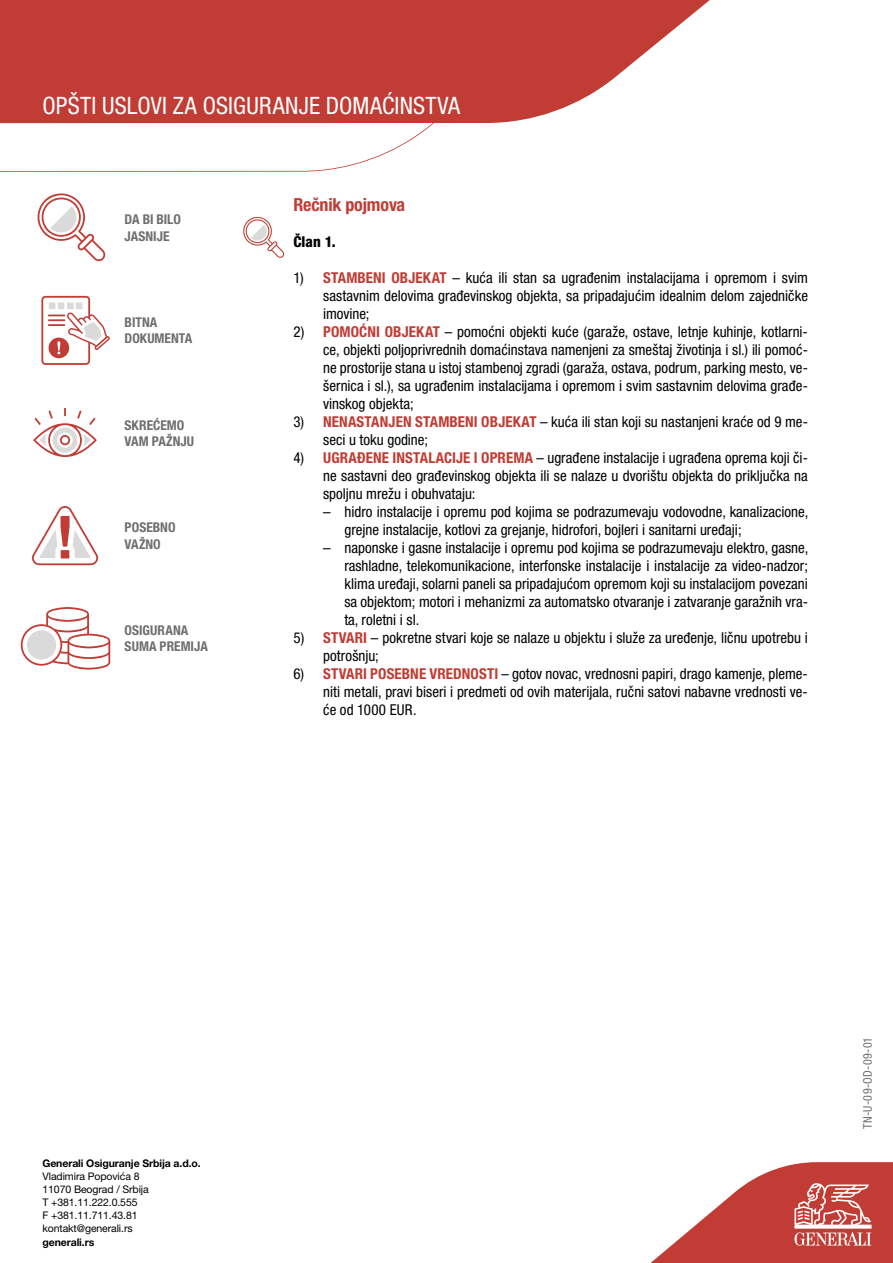
<style>
.page{position:relative;width:893px;height:1263px;background:#fff}
.page>*{position:absolute;margin:0;border:0;box-sizing:border-box;transform-origin:0 0}
.t1{font:condensed 24px "Helvetica Neue LT Pro";letter-spacing:.005em;color:#fff}
.t2{font:700 condensed 18px "Helvetica Neue LT Pro";letter-spacing:-.01em;color:#c13c34}
.t3{font:condensed 15px/18px "Helvetica Neue LT Pro";color:#000;text-align:justify}
.t4{font:800 condensed 15px "Helvetica Neue LT Pro";color:#000}
.t5{font:700 condensed 13.5px/16.5px "Helvetica Neue LT Pro";color:#706f6f}
.t6{font:condensed 12px "Helvetica Neue LT Pro";letter-spacing:.03em;color:#706f6f}
.t7{font:10.5px/13px "Helvetica Neue LT Pro";letter-spacing:-.01em;color:#000}
.t8{font:700 10.5px "Helvetica Neue LT Pro";letter-spacing:-.01em;color:#000}
.s1{font-weight:700;color:#c13c34}
</style>
<div class="page">
<svg style="left:0;top:123px;width:434px;height:49px"></svg>
<svg style="left:0;top:0;width:710px;height:123px;background:#c7514a"></svg>
<svg style="left:650px;top:1162px;width:243px;height:101px"></svg>
<svg style="left:37px;top:193px;width:69px;height:69px"></svg>
<svg style="left:41px;top:296px;width:69px;height:69px"></svg>
<svg style="left:33px;top:408px;width:64px;height:49px"></svg>
<svg style="left:32px;top:506px;width:66px;height:59px"></svg>
<svg style="left:21px;top:607px;width:89px;height:63px"></svg>
<div style="left:27px;top:630px;width:29px;height:30px;background:#dadada;border-radius:50%"></div>
<svg style="left:243px;top:217px;width:42px;height:41px"></svg>
<h1 class="t1" style="left:43px;top:92px;width:419px">OPŠTI USLOVI ZA OSIGURANJE DOMAĆINSTVA</h1>
<p class="t5" style="left:125px;top:211px;width:58px">DA BI BILO<br>JASNIJE</p>
<p class="t5" style="left:125px;top:314px;width:69px">BITNA<br>DOKUMENTA</p>
<p class="t5" style="left:125px;top:416px;width:71px">SKREĆEMO<br>VAM PAŽNJU</p>
<p class="t5" style="left:125px;top:519px;width:52px">POSEBNO<br>VAŽNO</p>
<p class="t5" style="left:125px;top:622px;width:85px">OSIGURANA<br>SUMA PREMIJA</p>
<p class="t2" style="left:293px;top:194px;width:113px">Rečnik pojmova</p>
<p class="t4" style="left:293px;top:232px;width:44px">Član 1.</p>
<p class="t3" style="left:323px;top:269px;width:486px;text-indent:-30px">1) <span class="s1">STAMBENI OBJEKAT</span> – kuća ili stan sa ugrađenim instalacijama i opremom i svim sastavnim delovima građevinskog objekta, sa pripadajućim idealnim delom zajedničke imovine;</p>
<p class="t3" style="left:323px;top:323px;width:486px;text-indent:-30px">2) <span class="s1">POMOĆNI OBJEKAT</span> – pomoćni objekti kuće (garaže, ostave, letnje kuhinje, kotlarni&shy;ce, objekti poljoprivrednih domaćinstava namenjeni za smeštaj životinja i sl.) ili pomoć&shy;ne prostorije stana u istoj stambenoj zgradi (garaža, ostava, podrum, parking mesto, ve&shy;šernica i sl.), sa ugrađenim instalacijama i opremom i svim sastavnim delovima građe&shy;vinskog objekta;</p>
<p class="t3" style="left:323px;top:413px;width:486px;text-indent:-30px">3) <span class="s1">NENASTANJEN STAMBENI OBJEKAT</span> – kuća ili stan koji su nastanjeni kraće od 9 me&shy;seci u toku godine;</p>
<p class="t3" style="left:323px;top:449px;width:486px;text-indent:-30px">4) <span class="s1">UGRAĐENE INSTALACIJE I OPREMA</span> – ugrađene instalacije i ugrađena oprema koji či&shy;ne sastavni deo građevinskog objekta ili se nalaze u dvorištu objekta do priključka na spoljnu mrežu i obuhvataju:</p>
<p class="t3" style="left:344px;top:503px;width:466px;text-indent:-21px">– hidro instalacije i opremu pod kojima se podrazumevaju vodovodne, kanalizacione, grejne instalacije, kotlovi za grejanje, hidrofori, bojleri i sanitarni uređaji;</p>
<p class="t3" style="left:344px;top:539px;width:466px;text-indent:-21px">– naponske i gasne instalacije i opremu pod kojima se podrazumevaju elektro, gasne, rashladne, telekomunikacione, interfonske instalacije i instalacije za video-nadzor; klima uređaji, solarni paneli sa pripadajućom opremom koji su instalacijom povezani sa objektom; motori i mehanizmi za automatsko otvaranje i zatvaranje garažnih vra&shy;ta, roletni i sl.</p>
<p class="t3" style="left:323px;top:629px;width:486px;text-indent:-30px">5) <span class="s1">STVARI</span> – pokretne stvari koje se nalaze u objektu i služe za uređenje, ličnu upotrebu i potrošnju;</p>
<p class="t3" style="left:323px;top:665px;width:486px;text-indent:-30px">6) <span class="s1">STVARI POSEBNE VREDNOSTI</span> – gotov novac, vrednosni papiri, drago kamenje, pleme&shy;niti metali, pravi biseri i predmeti od ovih materijala, ručni satovi nabavne vrednosti ve&shy;će od 1000 EUR.</p>
<p class="t8" style="left:43px;top:1157px;width:160px">Generali Osiguranje Srbija a.d.o.</p>
<p class="t7" style="left:43px;top:1170px;width:108px">Vladimira Popovića 8<br>11070 Beograd / Srbija<br>T +381.11.222.0.555<br>F +381.11.711.43.81 kontakt@generali.rs</p>
<p class="t8" style="left:43px;top:1235px;width:53px">generali.rs</p>
<p class="t6" style="left:860px;top:1129px;width:94px;rotate:-90deg">TN-U-09-OD-09-01</p>
</div>
